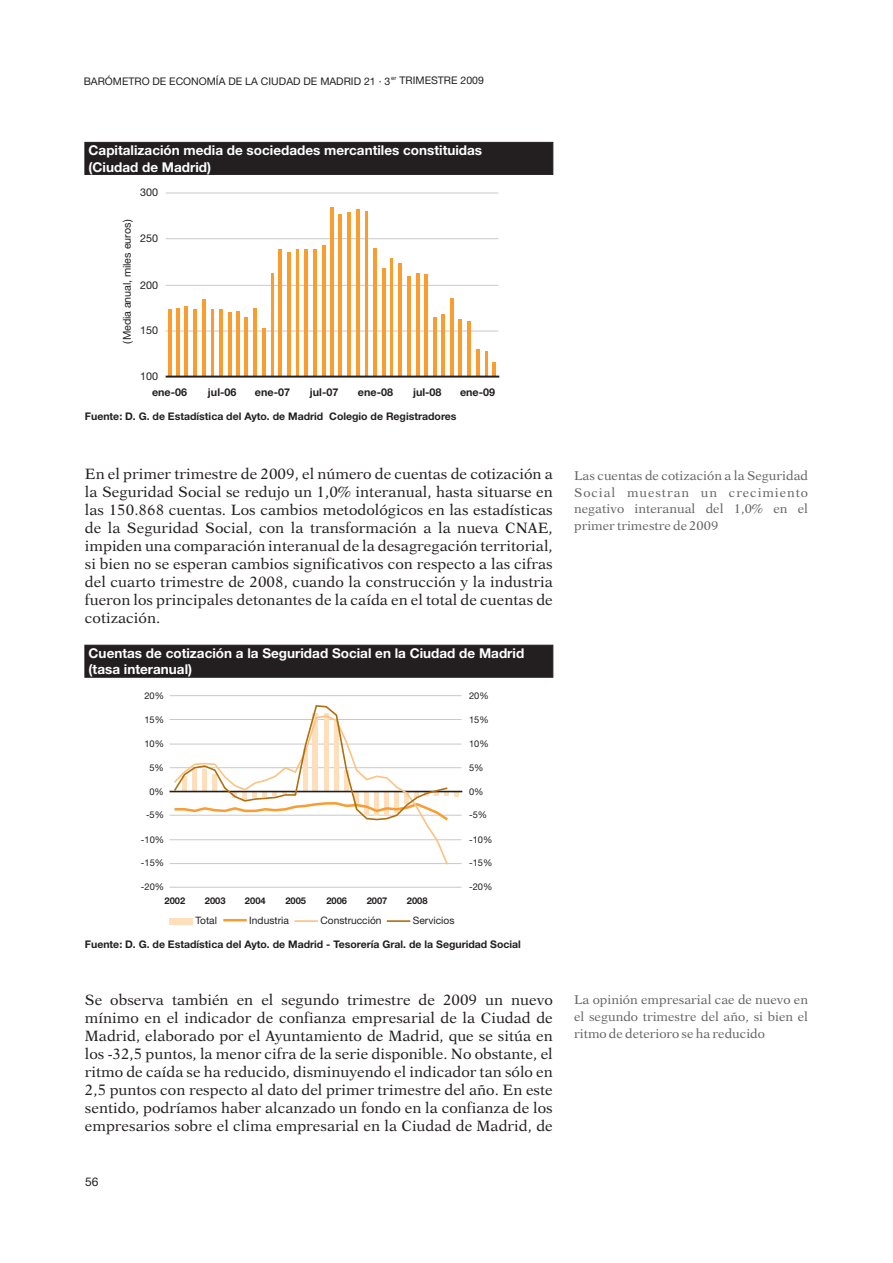
<style>
.page{position:relative;width:893px;height:1263px;background:#fff}
.page>*{position:absolute;margin:0;border:0;box-sizing:border-box;transform-origin:0 0}
.t1{font:15px/18px "Dutch 823 BT Roman B";color:#231f20;text-align:justify}
.t2{font:700 13.5px/16px "Helvetica Neue LT Std";color:#fff}
.t3{font:12.75px/16.8px "Dutch 823 BT Roman B";color:#636466;text-align:justify}
.t4{font:12px "Helvetica Neue LT Std";color:#231f20}
.t5{font:700 10.8px "Helvetica Neue LT Std";color:#231f20}
.t6{font:10.8px "Helvetica Neue LT Std";color:#231f20}
.t7{font:700 10.5px "Helvetica Neue LT Std";color:#231f20}
.t8{font:10.5px "Helvetica Neue LT Std";color:#231f20}
.t9{font:10.2px "Helvetica Neue LT Std";color:#231f20}
.t10{font:9.3px "Helvetica Neue LT Std";color:#231f20}
.t11{font:700 9.3px "Helvetica Neue LT Std";color:#231f20}
</style>
<div class="page">
<div style="left:85px;top:142px;width:468px;height:33px;background:#231f20"></div>
<div style="left:85px;top:645px;width:468px;height:32px;background:#231f20;border:1px solid #231f20"></div>
<hr style="left:166px;top:331px;width:332px;height:1px;background:#c7c9cb">
<hr style="left:166px;top:285px;width:332px;height:1px;background:#c7c9cb">
<hr style="left:166px;top:238px;width:332px;height:1px;background:#c7c9cb">
<hr style="left:166px;top:193px;width:332px;height:1px;background:#c7c9cb">
<hr style="left:168px;top:309px;width:3px;height:68px;background:#f99d31">
<hr style="left:176px;top:308px;width:3px;height:69px;background:#f99d31">
<hr style="left:184px;top:306px;width:4px;height:71px;background:#f99d31">
<hr style="left:193px;top:310px;width:4px;height:67px;background:#f99d31">
<hr style="left:202px;top:299px;width:4px;height:78px;background:#f99d31">
<hr style="left:211px;top:309px;width:3px;height:68px;background:#f99d31">
<hr style="left:219px;top:309px;width:4px;height:68px;background:#f99d31">
<svg style="left:227px;top:313px;width:4px;height:63px"></svg>
<hr style="left:236px;top:311px;width:3px;height:66px;background:#f99d31">
<hr style="left:244px;top:317px;width:4px;height:60px;background:#f99d31">
<hr style="left:253px;top:308px;width:4px;height:69px;background:#f99d31">
<hr style="left:262px;top:328px;width:4px;height:49px;background:#f99d31">
<hr style="left:271px;top:273px;width:2px;height:104px;background:#f99d31">
<hr style="left:278px;top:249px;width:4px;height:128px;background:#f99d31">
<hr style="left:287px;top:252px;width:4px;height:125px;background:#f99d31">
<hr style="left:296px;top:249px;width:3px;height:128px;background:#f99d31">
<hr style="left:304px;top:249px;width:4px;height:128px;background:#f99d31">
<hr style="left:313px;top:249px;width:4px;height:128px;background:#f99d31">
<hr style="left:322px;top:246px;width:3px;height:131px;background:#f99d31">
<hr style="left:330px;top:208px;width:3px;height:169px;background:#f99d31">
<hr style="left:338px;top:214px;width:4px;height:163px;background:#f99d31">
<hr style="left:347px;top:212px;width:4px;height:165px;background:#f99d31">
<hr style="left:356px;top:209px;width:4px;height:168px;background:#f99d31">
<hr style="left:365px;top:211px;width:3px;height:166px;background:#f99d31">
<svg style="left:372px;top:248px;width:4px;height:128px"></svg>
<svg style="left:381px;top:268px;width:4px;height:108px"></svg>
<hr style="left:390px;top:258px;width:3px;height:119px;background:#f99d31">
<hr style="left:398px;top:263px;width:4px;height:114px;background:#f99d31">
<hr style="left:407px;top:277px;width:4px;height:100px;background:#f99d31">
<hr style="left:416px;top:273px;width:4px;height:104px;background:#f99d31">
<hr style="left:424px;top:275px;width:4px;height:102px;background:#f99d31">
<svg style="left:432px;top:317px;width:4px;height:59px"></svg>
<hr style="left:441px;top:315px;width:4px;height:62px;background:#f99d31">
<hr style="left:450px;top:298px;width:3px;height:79px;background:#f99d31">
<hr style="left:458px;top:319px;width:4px;height:58px;background:#f99d31">
<hr style="left:467px;top:321px;width:4px;height:56px;background:#f99d31">
<hr style="left:476px;top:350px;width:3px;height:27px;background:#f99d31">
<hr style="left:484px;top:351px;width:3px;height:26px;background:#f99d31">
<hr style="left:492px;top:362px;width:4px;height:15px;background:#f99d31">
<hr style="left:166px;top:376px;width:333px;height:2px;background:#231f20">
<hr style="left:169px;top:887px;width:292px;height:1px;background:#c7c9cb">
<hr style="left:169px;top:863px;width:292px;height:1px;background:#c7c9cb">
<hr style="left:169px;top:840px;width:292px;height:1px;background:#c7c9cb">
<hr style="left:169px;top:815px;width:292px;height:1px;background:#c7c9cb">
<hr style="left:169px;top:767px;width:292px;height:1px;background:#c7c9cb">
<hr style="left:169px;top:744px;width:292px;height:1px;background:#c7c9cb">
<hr style="left:169px;top:719px;width:292px;height:1px;background:#c7c9cb">
<hr style="left:169px;top:695px;width:292px;height:1px;background:#c7c9cb">
<hr style="left:169px;top:791px;width:293px;height:1px;background:#231f20">
<svg style="left:172px;top:705px;width:287px;height:160px"></svg>
<div style="left:169px;top:918px;width:24px;height:7px;background:#ffdebb"></div>
<hr style="left:223px;top:919px;width:24px;height:2px;background:#f99d31">
<hr style="left:294px;top:920px;width:24px;height:2px;background:#fdc180">
<hr style="left:387px;top:920px;width:23px;height:2px;background:#af6e0d">
<p class="t8" style="left:84px;top:77px;width:402px">BARÓMETRO DE ECONOMÍA DE LA CIUDAD DE MADRID 21 · 3<sup>er</sup> TRIMESTRE 2009</p>
<p class="t2" style="left:89px;top:144px;width:395px">Capitalización media de sociedades mercantiles constituidas (Ciudad de Madrid)</p>
<p class="t6" style="left:140px;top:189px;width:19px">300</p>
<p class="t6" style="left:123px;top:344px;width:126px;rotate:-90deg">(Media anual, miles euros)</p>
<p class="t6" style="left:140px;top:234px;width:19px">250</p>
<p class="t6" style="left:140px;top:281px;width:19px">200</p>
<p class="t6" style="left:140px;top:327px;width:19px">150</p>
<p class="t6" style="left:140px;top:372px;width:19px">100</p>
<p class="t5" style="left:152px;top:388px;width:37px">ene-06</p>
<p class="t5" style="left:208px;top:388px;width:30px">jul-06</p>
<p class="t5" style="left:255px;top:388px;width:37px">ene-07</p>
<p class="t5" style="left:310px;top:388px;width:30px">jul-07</p>
<p class="t5" style="left:358px;top:388px;width:37px">ene-08</p>
<p class="t5" style="left:413px;top:388px;width:30px">jul-08</p>
<p class="t5" style="left:460px;top:388px;width:37px">ene-09</p>
<p class="t7" style="left:85px;top:412px;width:373px">Fuente: D. G. de Estadística del Ayto. de Madrid Colegio de Registradores</p>
<p class="t1" style="left:85px;top:466px;width:469px">En el primer trimestre de 2009, el número de cuentas de cotización a la Seguridad Social se redujo un 1,0% interanual, hasta situarse en las 150.868 cuentas. Los cambios metodológicos en las estadísticas de la Seguridad Social, con la transformación a la nueva CNAE, impiden una comparación interanual de la desagregación territorial, si bien no se esperan cambios significativos con respecto a las cifras del cuarto trimestre de 2008, cuando la construcción y la industria fueron los principales detonantes de la caída en el total de cuentas de cotización.</p>
<p class="t2" style="left:89px;top:647px;width:437px">Cuentas de cotización a la Seguridad Social en la Ciudad de Madrid (tasa interanual)</p>
<p class="t10" style="left:144px;top:692px;width:21px">20%</p>
<p class="t10" style="left:469px;top:692px;width:21px">20%</p>
<p class="t10" style="left:144px;top:716px;width:21px">15%</p>
<p class="t10" style="left:469px;top:716px;width:21px">15%</p>
<p class="t10" style="left:144px;top:740px;width:21px">10%</p>
<p class="t10" style="left:469px;top:740px;width:21px">10%</p>
<p class="t10" style="left:149px;top:764px;width:16px">5%</p>
<p class="t10" style="left:469px;top:764px;width:16px">5%</p>
<p class="t10" style="left:149px;top:788px;width:16px">0%</p>
<p class="t10" style="left:469px;top:788px;width:16px">0%</p>
<p class="t10" style="left:146px;top:812px;width:20px">-5%</p>
<p class="t10" style="left:469px;top:812px;width:20px">-5%</p>
<p class="t10" style="left:141px;top:836px;width:25px">-10%</p>
<p class="t10" style="left:469px;top:836px;width:25px">-10%</p>
<p class="t10" style="left:141px;top:860px;width:25px">-15%</p>
<p class="t10" style="left:469px;top:860px;width:25px">-15%</p>
<p class="t10" style="left:141px;top:884px;width:25px">-20%</p>
<p class="t10" style="left:469px;top:884px;width:25px">-20%</p>
<p class="t11" style="left:164px;top:897px;width:22px">2002</p>
<p class="t11" style="left:205px;top:897px;width:22px">2003</p>
<p class="t11" style="left:245px;top:897px;width:22px">2004</p>
<p class="t11" style="left:285px;top:897px;width:22px">2005</p>
<p class="t11" style="left:326px;top:897px;width:22px">2006</p>
<p class="t11" style="left:367px;top:897px;width:22px">2007</p>
<p class="t11" style="left:407px;top:897px;width:22px">2008</p>
<p class="t9" style="left:195px;top:917px;width:23px">Total</p>
<p class="t9" style="left:249px;top:917px;width:41px">Industria</p>
<p class="t9" style="left:320px;top:917px;width:63px">Construcción</p>
<p class="t9" style="left:413px;top:917px;width:43px">Servicios</p>
<p class="t7" style="left:85px;top:940px;width:437px">Fuente: D. G. de Estadística del Ayto. de Madrid - Tesorería Gral. de la Seguridad Social</p>
<p class="t1" style="left:85px;top:992px;width:469px">Se observa también en el segundo trimestre de 2009 un nuevo mínimo en el indicador de confianza empresarial de la Ciudad de Madrid, elaborado por el Ayuntamiento de Madrid, que se sitúa en los -32,5 puntos, la menor cifra de la serie disponible. No obstante, el ritmo de caída se ha reducido, disminuyendo el indicador tan sólo en 2,5 puntos con respecto al dato del primer trimestre del año. En este sentido, podríamos haber alcanzado un fondo en la confianza de los empresarios sobre el clima empresarial en la Ciudad de Madrid, de</p>
<p class="t4" style="left:85px;top:1177px;width:15px">56</p>
<p class="t3" style="left:574px;top:468px;width:235px">Las cuentas de cotización a la Seguridad Social muestran un crecimiento negativo interanual del 1,0% en el primer trimestre de 2009</p>
<p class="t3" style="left:574px;top:993px;width:235px">La opinión empresarial cae de nuevo en el segundo trimestre del año, si bien el ritmo de deterioro se ha reducido</p>
</div>
